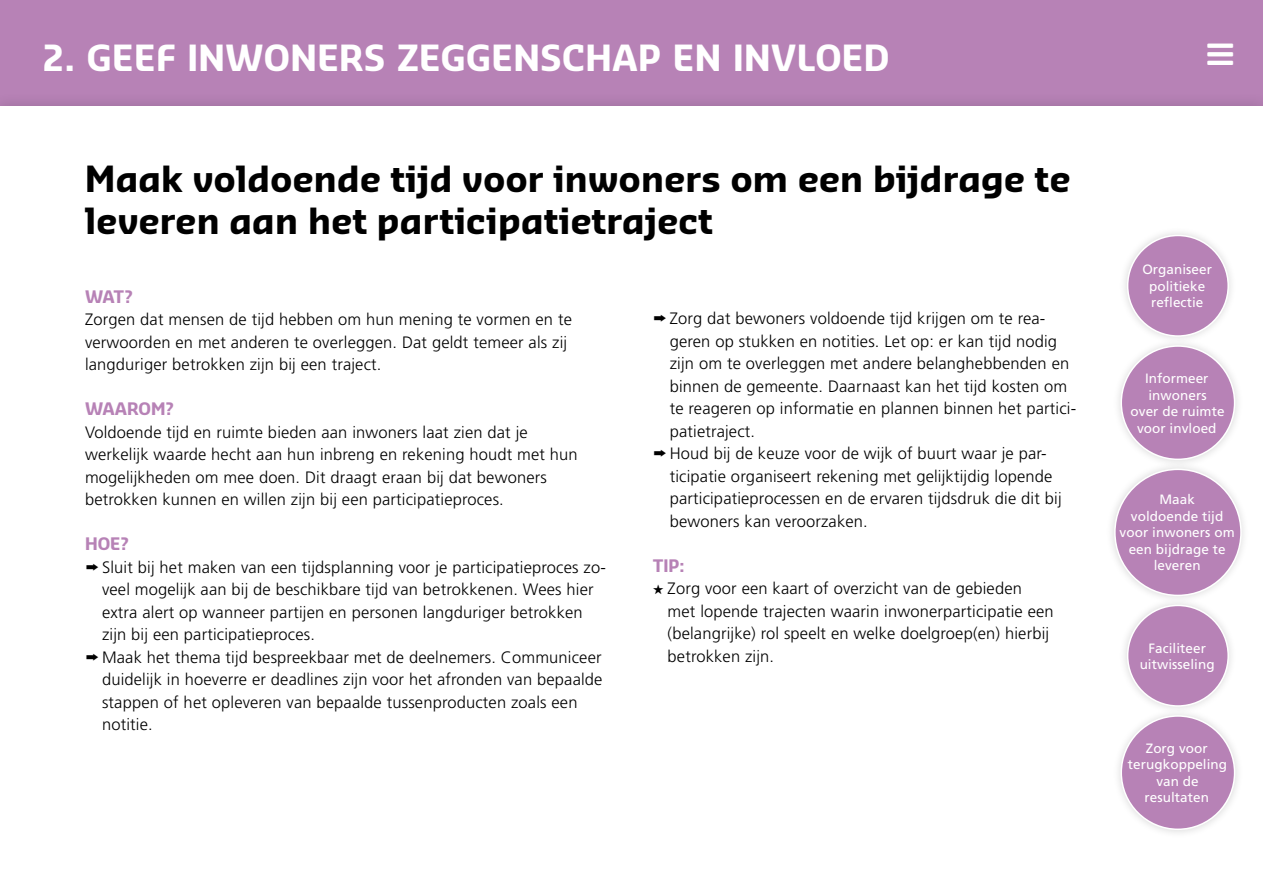
<style>
.page{position:relative;width:1263px;height:893px;background:#fff}
.page>*{position:absolute;margin:0;border:0;box-sizing:border-box;transform-origin:0 0}
.Hfdkop{font:700 34.5px/42px "Sansa Pro";letter-spacing:.01em;color:#000}
.t1{font:700 34.5px "Sansa Pro";letter-spacing:.01em;color:#fff}
.brood{font:300 16.5px/22.5px "Frutiger LT Pro";letter-spacing:.01em;color:#000}
.tussenkop_lila{font:700 16.5px "Sansa Pro";color:#b782b6}
.t2{font:13.5px/16.5px "Frutiger LT Pro";letter-spacing:.005em;color:#fff;text-align:center}
</style>
<div class="page">
<div style="left:0;top:0;width:1263px;height:170px;background:#b782b6"></div>
<div style="left:0;top:106px;width:1263px;height:787px;background:#fff"></div>
<div style="left:1106px;top:461px;width:144px;height:144px;background:#000;opacity:.15"></div>
<div style="left:1115px;top:469px;width:126px;height:126px;background:#b782b6;border-radius:50%"></div>
<div style="left:1113px;top:707px;width:130px;height:131px;background:#000;opacity:.15"></div>
<div style="left:1121px;top:716px;width:113px;height:113px;background:#b782b6;border-radius:50%"></div>
<div style="left:1120px;top:715px;width:115px;height:115px;border:2px solid #fff;border-radius:50%"></div>
<div style="left:1119px;top:597px;width:119px;height:118px;background:#000;opacity:.15"></div>
<div style="left:1128px;top:605px;width:100px;height:101px;background:#b782b6;border-radius:50%"></div>
<div style="left:1127px;top:605px;width:102px;height:102px;border:2px solid #fff;border-radius:50%"></div>
<div style="left:1113px;top:338px;width:130px;height:130px;background:#000;opacity:.15"></div>
<div style="left:1121px;top:346px;width:113px;height:113px;background:#b782b6;border-radius:50%"></div>
<div style="left:1120px;top:345px;width:115px;height:115px;border:2px solid #fff;border-radius:50%"></div>
<div style="left:1119px;top:227px;width:119px;height:118px;background:#000;opacity:.15"></div>
<div style="left:1128px;top:235px;width:100px;height:101px;background:#b782b6;border-radius:50%"></div>
<div style="left:1127px;top:235px;width:102px;height:102px;border:2px solid #fff;border-radius:50%"></div>
<h1 class="t1" style="left:43px;top:34px;width:848px">2. GEEF INWONERS ZEGGENSCHAP EN INVLOED</h1>
<p class="Hfdkop" style="left:85px;top:158px;width:987px">Maak voldoende tijd voor inwoners om een bijdrage te leveren aan het participatietraject</p>
<p class="tussenkop_lila" style="left:85px;top:285px;width:49px">WAT?</p>
<p class="brood" style="left:85px;top:308px;width:488px">Zorgen dat mensen de tijd hebben om hun mening te vormen en te verwoorden en met anderen te overleggen. Dat geldt temeer als zij langduriger betrokken zijn bij een traject.</p>
<p class="tussenkop_lila" style="left:85px;top:398px;width:90px">WAAROM?</p>
<p class="brood" style="left:85px;top:421px;width:494px">Voldoende tijd en ruimte bieden aan inwoners laat zien dat je werkelijk waarde hecht aan hun inbreng en rekening houdt met hun mogelijkheden om mee doen. Dit draagt eraan bij dat bewoners betrokken kunnen en willen zijn bij een participatieproces.</p>
<p class="tussenkop_lila" style="left:85px;top:533px;width:45px">HOE?</p>
<p class="brood" style="left:102px;top:556px;width:505px">Sluit bij het maken van een tijdsplanning voor je participatieproces zo&shy;veel mogelijk aan bij de beschikbare tijd van betrokkenen. Wees hier extra alert op wanneer partijen en personen langduriger betrokken zijn bij een participatieproces.</p>
<p class="brood" style="left:102px;top:646px;width:502px">Maak het thema tijd bespreekbaar met de deelnemers. Communiceer duidelijk in hoeverre er deadlines zijn voor het afronden van bepaalde stappen of het opleveren van bepaalde tussenproducten zoals een notitie.</p>
<p class="brood" style="left:670px;top:307px;width:408px">Zorg dat bewoners voldoende tijd krijgen om te rea&shy;geren op stukken en notities. Let op: er kan tijd nodig zijn om te overleggen met andere belanghebbenden en binnen de gemeente. Daarnaast kan het tijd kosten om te reageren op informatie en plannen binnen het partici&shy;patietraject.</p>
<p class="brood" style="left:670px;top:442px;width:393px">Houd bij de keuze voor de wijk of buurt waar je par&shy;ticipatie organiseert rekening met gelijktijdig lopende participatieprocessen en de ervaren tijdsdruk die dit bij bewoners kan veroorzaken.</p>
<p class="tussenkop_lila" style="left:653px;top:554px;width:33px">TIP:</p>
<p class="brood" style="left:668px;top:577px;width:388px;text-indent:-15px">★ Zorg voor een kaart of overzicht van de gebieden met lopende trajecten waarin inwonerparticipatie een (belangrijke) rol speelt en welke doelgroep(en) hierbij betrokken zijn.</p>
<p class="t2" style="left:1142px;top:261px;width:71px">Organiseer politieke reflectie</p>
<p class="t2" style="left:1130px;top:370px;width:95px">Informeer inwoners<br>over de ruimte voor invloed</p>
<p class="t2" style="left:1120px;top:492px;width:117px">Maak<br>voldoende tijd voor inwoners om een bijdrage te leveren</p>
<p class="t2" style="left:1140px;top:640px;width:77px">Faciliteer uitwisseling</p>
<p class="t2" style="left:1128px;top:740px;width:101px">Zorg voor terugkoppeling van de resultaten</p>
</div>
